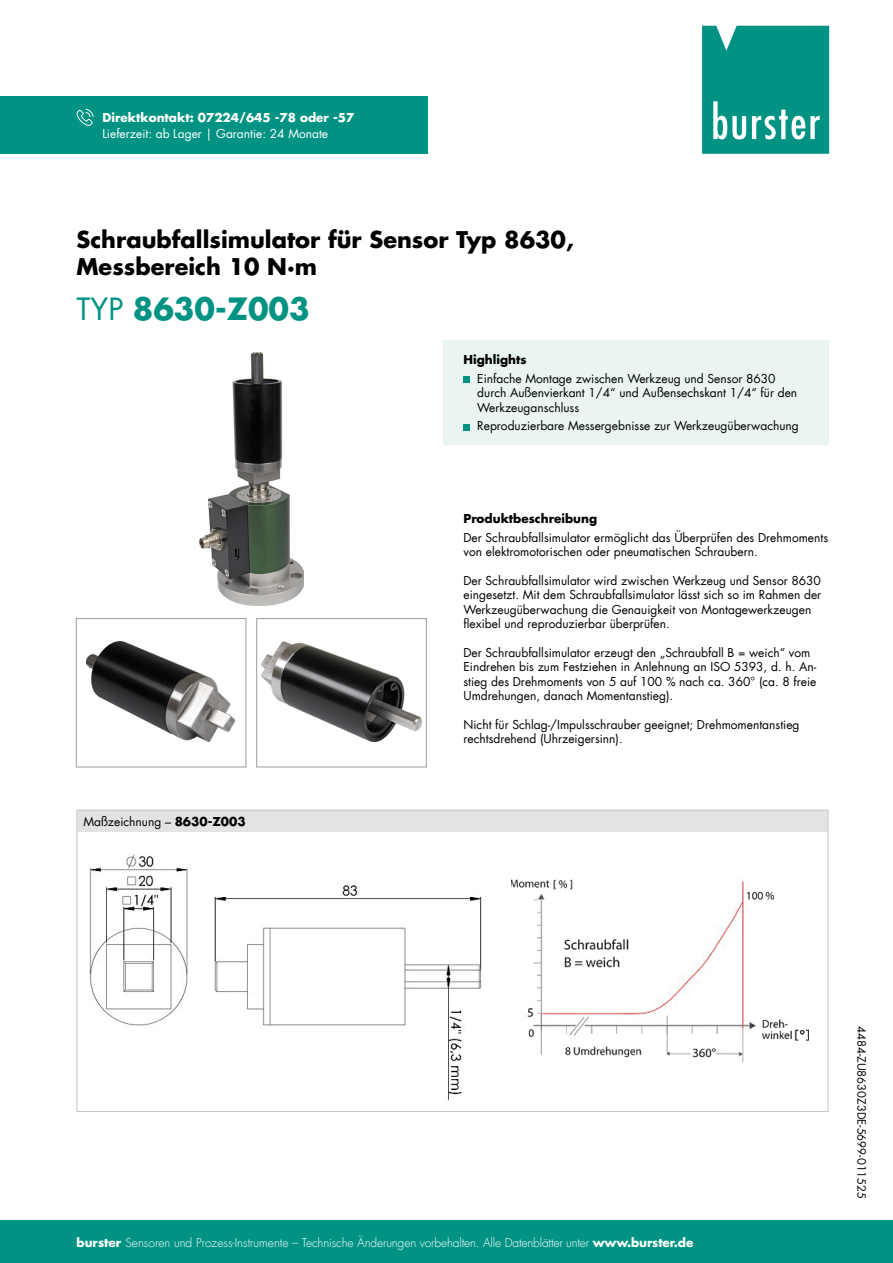
<style>
.page{position:relative;width:893px;height:1263px;background:#fff}
.page>*{position:absolute;margin:0;border:0;box-sizing:border-box;transform-origin:0 0}
.t1{font:700 30px "Futura LT";color:#009383}
.t2{font:700 22.5px/27px "Futura LT";color:#000}
.t3{font:12px/14.4px "Futura LT";color:#000}
.t4{font:300 12px "Futura LT";letter-spacing:-.01em;color:#fff}
.t5{font:12px "Futura LT";color:#fff}
.t6{font:700 12px "Futura LT";color:#fff}
.t7{font:700 12px "Futura LT";color:#000}
.t8{font:11.25px "Futura LT";color:#000}
.s1{font-weight:400}
.s2{font-weight:700}
</style>
<div class="page">
<div style="left:77px;top:810px;width:750px;height:22px;background:#e3e3e3"></div>
<div style="left:443px;top:340px;width:386px;height:104px;background:#e9f4f3"></div>
<div style="left:463px;top:376px;width:7px;height:7px;background:#009383"></div>
<div style="left:463px;top:424px;width:7px;height:6px;background:#009383"></div>
<div style="left:0;top:96px;width:428px;height:58px;background:#009383"></div>
<svg style="left:77px;top:109px;width:17px;height:17px"></svg>
<svg style="left:702px;top:26px;width:127px;height:128px;background:#179c8e"></svg>
<div style="left:0;top:1220px;width:893px;height:43px;background:#009383"></div>
<img style="left:511px;top:879px;width:297px;height:183px">
<img style="left:89px;top:854px;width:393px;height:247px">
<div style="left:76px;top:618px;width:170px;height:149px;border:1px solid #9c9c9c"></div>
<img style="left:86px;top:642px;width:149px;height:100px">
<img style="left:200px;top:353px;width:103px;height:252px">
<div style="left:256px;top:618px;width:171px;height:149px;border:1px solid #9c9c9c"></div>
<img style="left:262px;top:642px;width:159px;height:100px">
<p class="t6" style="left:102px;top:109px;width:253px">Direktkontakt: 07224/645 -78 oder -57</p>
<p class="t5" style="left:102px;top:126px;width:227px">Lieferzeit: ab Lager | Garantie: 24 Monate</p>
<h2 class="t2" style="left:77px;top:226px;width:499px">Schraubfallsimulator für Sensor Typ 8630,<br>Messbereich 10 N·m</h2>
<h1 class="t1" style="left:77px;top:289px;width:235px"><span class="s1">TYP</span> 8630-Z003</h1>
<p class="t7" style="left:463px;top:352px;width:65px">Highlights</p>
<p class="t3" style="left:477px;top:371px;width:321px">Einfache Montage zwischen Werkzeug und Sensor 8630 durch Außenvierkant 1/4“ und Außensechskant 1/4“ für den<br>Werkzeuganschluss</p>
<p class="t3" style="left:477px;top:419px;width:323px">Reproduzierbare Messergebnisse zur Werkzeugüberwachung</p>
<p class="t3" style="left:83px;top:815px;width:164px">Maßzeichnung – <span class="s2">8630-Z003</span></p>
<p class="t7" style="left:463px;top:510px;width:135px">Produktbeschreibung</p>
<p class="t3" style="left:463px;top:530px;width:366px">Der Schraubfallsimulator ermöglicht das Überprüfen des Drehmoments von elektromotorischen oder pneumatischen Schraubern.</p>
<p class="t3" style="left:463px;top:573px;width:359px">Der Schraubfallsimulator wird zwischen Werkzeug und Sensor 8630 eingesetzt. Mit dem Schraubfallsimulator lässt sich so im Rahmen der Werkzeugüberwachung die Genauigkeit von Montagewerkzeugen flexibel und reproduzierbar überprüfen.</p>
<p class="t3" style="left:463px;top:645px;width:354px">Der Schraubfallsimulator erzeugt den „Schraubfall B = weich“ vom Eindrehen bis zum Festziehen in Anlehnung an ISO 5393, d. h. An&shy;stieg des Drehmoments von 5 auf 100 % nach ca. 360° (ca. 8 freie Umdrehungen, danach Momentanstieg).</p>
<p class="t3" style="left:463px;top:717px;width:338px">Nicht für Schlag-/Impulsschrauber geeignet; Drehmomentanstieg rechtsdrehend (Uhrzeigersinn).</p>
<p class="t4" style="left:77px;top:1235px;width:618px"><span class="s2">burster</span> Sensoren und Prozess-Instrumente – Technische Änderungen vorbehalten. Alle Datenblätter unter <span class="s2">www.burster.de</span></p>
<p class="t8" style="left:869px;top:1026px;width:175px;rotate:90deg">4484-ZU8630Z3DE-5699-011525</p>
</div>
